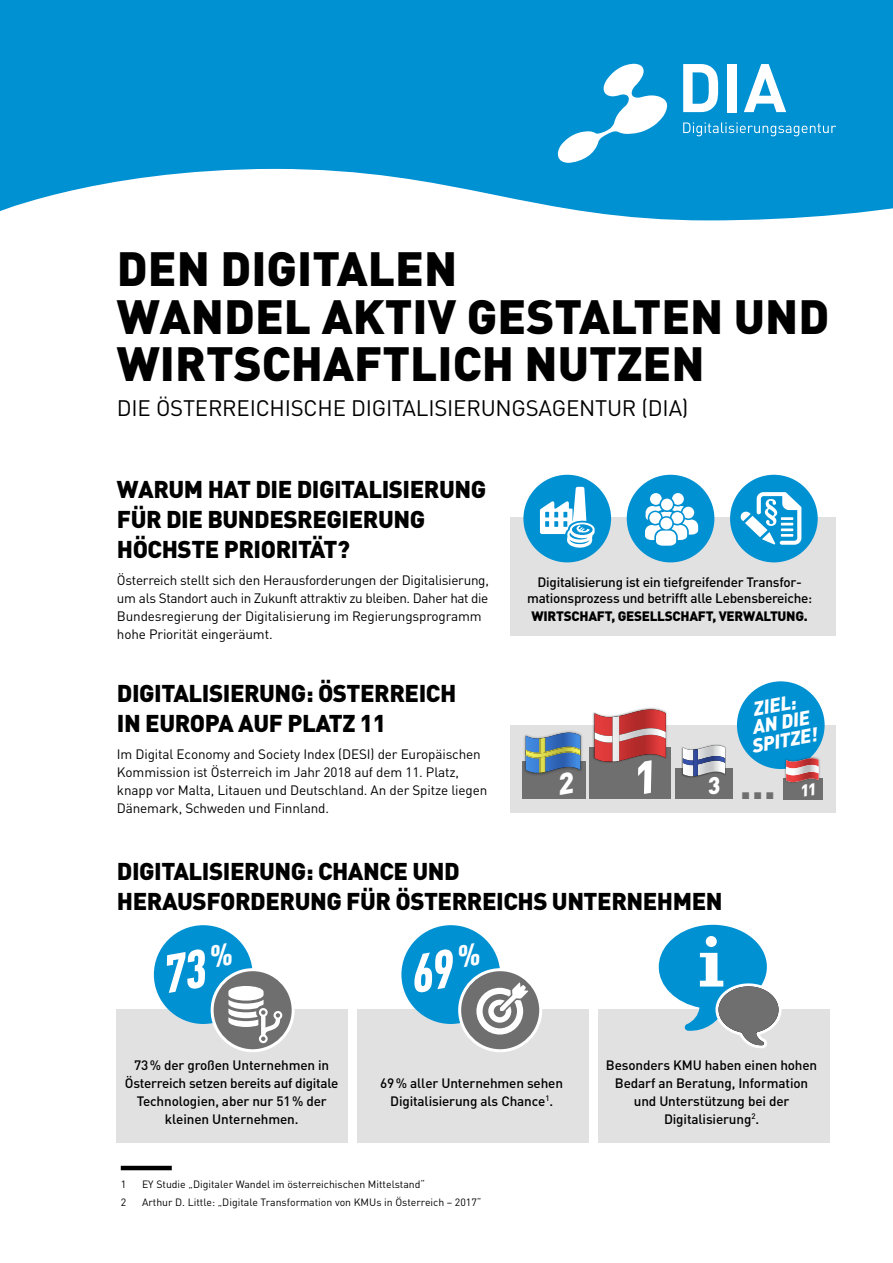
<style>
.page{position:relative;width:893px;height:1263px;background:#fff}
.page>*{position:absolute;margin:0;border:0;box-sizing:border-box;transform-origin:0 0}
.t1{font:900 47.4px/47.4px "FFDIN Pro";color:#000}
.t2{font:900 39.3px "FFDIN Pro";color:#706f6f}
.t3{font:900 24px/30px "FFDIN Pro";letter-spacing:-.02em;color:#000}
.t4{font:22.2px "FFDIN Pro";letter-spacing:-.01em;color:#000}
.Formatvorlage1{font:italic 900 19.5px/18px "FFDIN Pro";color:#fff}
.Formatvorlage1-2{font:13.5px/18px "FFDIN Pro";letter-spacing:-.01em;color:#000}
.Formatvorlage1-3{font:500 13.5px/18px "FFDIN Pro";letter-spacing:-.01em;color:#000;text-align:center}
.Formatvorlage1-4{font:900 13.5px "FFDIN Pro";letter-spacing:-.02em;color:#000}
.Fußnote{font:10.5px "FFDIN Pro";color:#000}
</style>
<div class="page">
<div style="left:510px;top:725px;width:326px;height:88px;background:#e1e1e1"></div>
<div style="left:510px;top:517px;width:326px;height:118px;background:#e1e1e1"></div>
<div style="left:117px;top:1009px;width:231px;height:134px;background:#e1e1e1"></div>
<div style="left:358px;top:1009px;width:231px;height:134px;background:#e1e1e1"></div>
<div style="left:598px;top:1009px;width:231px;height:134px;background:#e1e1e1"></div>
<svg style="left:0;top:0;width:893px;height:220px;fill:#0091d3"></svg>
<svg style="left:683px;top:64px;width:35px;height:48px"></svg>
<div style="left:727px;top:64px;width:10px;height:48px;background:#fff"></div>
<svg style="left:744px;top:64px;width:42px;height:48px"></svg>
<svg style="left:683px;top:122px;width:153px;height:14px"></svg>
<svg style="left:555px;top:64px;width:112px;height:99px"></svg>
<hr style="left:121px;top:1166px;width:51px;height:4px;background:#000">
<div style="left:627px;top:475px;width:87px;height:87px;background:#0091d3;border-radius:50%"></div>
<svg style="left:645px;top:493px;width:53px;height:53px"></svg>
<div style="left:523px;top:475px;width:88px;height:87px;background:#0091d3;border-radius:50%"></div>
<svg style="left:540px;top:487px;width:55px;height:61px"></svg>
<div style="left:730px;top:475px;width:88px;height:87px;background:#0091d3;border-radius:50%"></div>
<svg style="left:740px;top:492px;width:61px;height:53px"></svg>
<div style="left:154px;top:925px;width:99px;height:99px;background:#0091d3;border-radius:50%"></div>
<div style="left:211px;top:968px;width:84px;height:84px;border:3px solid #fff;border-radius:50%"></div>
<div style="left:737px;top:681px;width:88px;height:88px;background:#0091d3;border-radius:50%"></div>
<div style="left:522px;top:762px;width:63px;height:37px;background:#706f6f"></div>
<div style="left:675px;top:769px;width:58px;height:30px;background:#706f6f"></div>
<div style="left:589px;top:748px;width:82px;height:51px;background:#706f6f"></div>
<div style="left:681px;top:744px;width:45px;height:34px;background:#000;opacity:.4"></div>
<div style="left:592px;top:707px;width:76px;height:57px;background:#000;opacity:.4"></div>
<div style="left:783px;top:778px;width:40px;height:21px;background:#706f6f"></div>
<svg style="left:659px;top:925px;width:123px;height:122px"></svg>
<div style="left:706px;top:936px;width:11px;height:11px;background:#fff;border-radius:50%"></div>
<div style="left:401px;top:925px;width:99px;height:99px;background:#0091d3;border-radius:50%"></div>
<svg style="left:460px;top:970px;width:81px;height:81px"></svg>
<div style="left:458px;top:968px;width:84px;height:84px;border:3px solid #fff;border-radius:50%"></div>
<div style="left:784px;top:756px;width:36px;height:28px;background:#000;opacity:.4"></div>
<div style="left:523px;top:730px;width:60px;height:46px;background:#000;opacity:.4"></div>
<svg style="left:162px;top:942px;width:126px;height:107px"></svg>
<svg style="left:526px;top:730px;width:54px;height:46px"></svg>
<svg style="left:595px;top:707px;width:71px;height:57px"></svg>
<svg style="left:683px;top:744px;width:42px;height:34px"></svg>
<svg style="left:786px;top:757px;width:33px;height:27px"></svg>
<svg style="left:409px;top:942px;width:119px;height:92px"></svg>
<p class="t1" style="left:117px;top:239px;width:714px">DEN DIGITALEN<br>WANDEL AKTIV GESTALTEN UND<br>WIRTSCHAFTLICH NUTZEN</p>
<p class="t4" style="left:117px;top:391px;width:573px">DIE ÖSTERREICHISCHE DIGITALISIERUNGSAGENTUR (DIA)</p>
<p class="t3" style="left:117px;top:471px;width:371px">WARUM HAT DIE DIGITALISIERUNG<br>FÜR DIE BUNDESREGIERUNG<br>HÖCHSTE PRIORITÄT?</p>
<p class="Formatvorlage1-2" style="left:117px;top:569px;width:373px">Österreich stellt sich den Herausforderungen der Digitalisierung, um als Standort auch in Zukunft attraktiv zu bleiben. Daher hat die Bundesregierung der Digitalisierung im Regierungsprogramm hohe Priorität eingeräumt.</p>
<p class="Formatvorlage1-3" style="left:527px;top:572px;width:287px;line-height:16.5px">Digitalisierung ist ein tiefgreifender Transfor&shy;mationsprozess und betrifft alle Lebensbereiche:</p>
<p class="Formatvorlage1-4" style="left:532px;top:605px;width:278px">WIRTSCHAFT, GESELLSCHAFT, VERWALTUNG.</p>
<p class="t3" style="left:117px;top:675px;width:341px">DIGITALISIERUNG: ÖSTERREICH<br>IN EUROPA AUF PLATZ 11</p>
<p class="Formatvorlage1-2" style="left:117px;top:744px;width:372px">Im Digital Economy and Society Index (DESI) der Europäischen Kommission ist Österreich im Jahr 2018 auf dem 11. Platz, knapp vor Malta, Litauen und Deutschland. An der Spitze liegen Dänemark, Schweden und Finnland.</p>
<p class="t3" style="left:117px;top:853px;width:607px">DIGITALISIERUNG: CHANCE UND<br>HERAUSFORDERUNG FÜR ÖSTERREICHS UNTERNEHMEN</p>
<p class="Formatvorlage1" style="left:752px;top:697px;width:45px;rotate:-10deg">ZIEL:</p>
<p class="Formatvorlage1" style="left:747px;top:716px;width:68px;rotate:-10deg">AN DIE<br>SPITZE!</p>
<p class="t2" style="left:740px;top:751px;width:37px">…</p>
<p class="Formatvorlage1-3" style="left:125px;top:1054px;width:215px">73% der großen Unternehmen in<br>Österreich setzen bereits auf digitale<br>Technologien, aber nur 51% der kleinen Unternehmen.</p>
<p class="Formatvorlage1-3" style="left:380px;top:1072px;width:184px">69% aller Unternehmen sehen<br>Digitalisierung als Chance<sup>1</sup>.</p>
<p class="Fußnote" style="left:121px;top:1176px;width:7px">1</p>
<p class="Fußnote" style="left:142px;top:1176px;width:285px">EY Studie „Digitaler Wandel im österreichischen Mittelstand“</p>
<p class="Fußnote" style="left:121px;top:1194px;width:7px">2</p>
<p class="Fußnote" style="left:142px;top:1194px;width:341px">Arthur D. Little: „Digitale Transformation von KMUs in Österreich – 2017“</p>
<p class="Formatvorlage1-3" style="left:606px;top:1054px;width:213px">Besonders KMU haben einen hohen<br>Bedarf an Beratung, Information und Unterstützung bei der<br>Digitalisierung<sup>2</sup>.</p>
</div>
